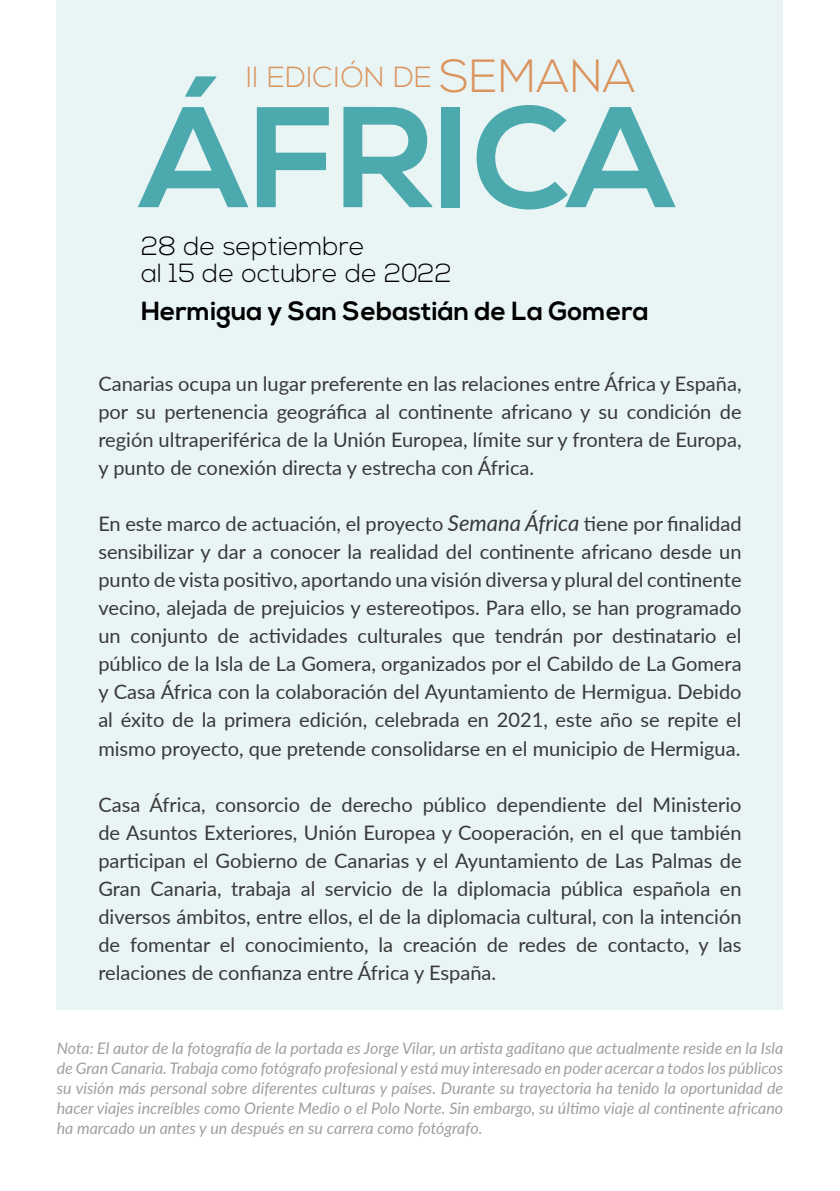
<style>
.page{position:relative;width:840px;height:1191px;background:#fff}
.page>*{position:absolute;margin:0;border:0;box-sizing:border-box;transform-origin:0 0}
.t1{font:700 143px "Nexa";letter-spacing:.01em;color:#4ca9ad}
.t2{font:300 29px "Nexa";letter-spacing:.01em;color:#da935b}
.t3{font:300 26.2px/27.2px "Nexa";color:#000}
.t4{font:700 26.2px "Nexa";color:#000}
.t5{font:20px/28px "Lato";color:#393939;text-align:justify}
.t6{font:italic 16px/20px "Lato";color:#9f9f9f;text-align:justify}
.s1{font-size:46.4px}
.s2{font-style:italic;font-size:22px}
</style>
<div class="page">
<div style="left:57px;top:0;width:725px;height:1009px;background:#e9f4f5"></div>
<h2 class="t2" style="left:246px;top:60px;width:390px">II EDICIÓN DE <span class="s1">SEMANA</span></h2>
<h1 class="t1" style="left:141px;top:75px;width:535px">ÁFRICA</h1>
<h3 class="t3" style="left:141px;top:234px;width:312px">28 de septiembre<br>al 15 de octubre de 2022</h3>
<h3 class="t4" style="left:141px;top:296px;width:508px">Hermigua y San Sebastián de La Gomera</h3>
<p class="t5" style="left:98px;top:369px;width:644px">Canarias ocupa un lugar preferente en las relaciones entre África y España, por su pertenencia geográfica al continente africano y su condición de región ultraperiférica de la Unión Europea, límite sur y frontera de Europa, y punto de conexión directa y estrecha con África.</p>
<p class="t5" style="left:98px;top:509px;width:644px">En este marco de actuación, el proyecto <span class="s2">Semana África</span> tiene por finalidad sensibilizar y dar a conocer la realidad del continente africano desde un punto de vista positivo, aportando una visión diversa y plural del continente vecino, alejada de prejuicios y estereotipos. Para ello, se han programado un conjunto de actividades culturales que tendrán por destinatario el público de la Isla de La Gomera, organizados por el Cabildo de La Gomera y Casa África con la colaboración del Ayuntamiento de Hermigua. Debido al éxito de la primera edición, celebrada en 2021, este año se repite el mismo proyecto, que pretende consolidarse en el municipio de Hermigua.</p>
<p class="t5" style="left:98px;top:789px;width:644px">Casa África, consorcio de derecho público dependiente del Ministerio de Asuntos Exteriores, Unión Europea y Cooperación, en el que también participan el Gobierno de Canarias y el Ayuntamiento de Las Palmas de Gran Canaria, trabaja al servicio de la diplomacia pública española en diversos ámbitos, entre ellos, el de la diplomacia cultural, con la intención de fomentar el conocimiento, la creación de redes de contacto, y las relaciones de confianza entre África y España.</p>
<p class="t6" style="left:57px;top:1037px;width:727px">Nota: El autor de la fotografía de la portada es Jorge Vilar, un artista gaditano que actualmente reside en la Isla de Gran Canaria. Trabaja como fotógrafo profesional y está muy interesado en poder acercar a todos los públicos su visión más personal sobre diferentes culturas y países. Durante su trayectoria ha tenido la oportunidad de hacer viajes increíbles como Oriente Medio o el Polo Norte. Sin embargo, su último viaje al continente africano ha marcado un antes y un después en su carrera como fotógrafo.</p>
</div>
